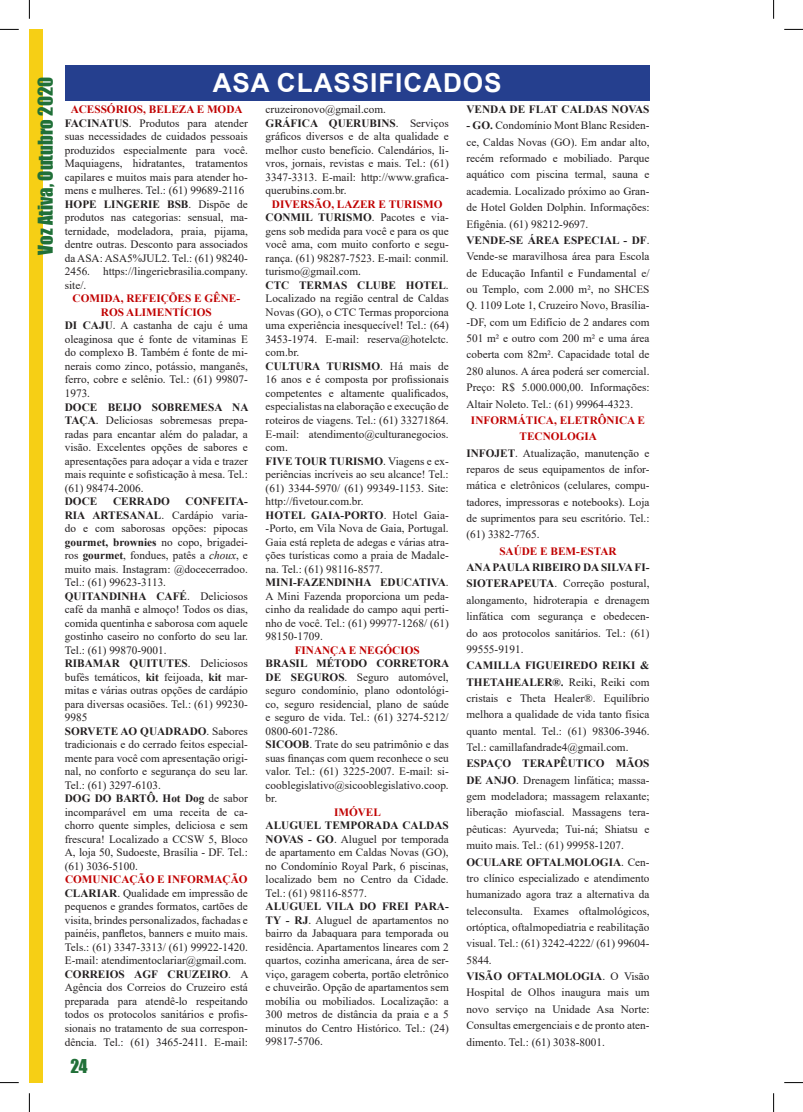
<style>
.page{position:relative;width:803px;height:1112px;background:#fff}
.page>*{position:absolute;margin:0;border:0;box-sizing:border-box;transform-origin:0 0}
.t1{font:700 26.12px "Arial";letter-spacing:.035em;color:#fff}
.t2{font:18.75px "Impact";color:#207038}
.t3{font:17.5px "Impact";color:#217038}
.t4{font:11.25px/13.5px "Times New Roman";color:#231f20}
.t5{font:700 11.25px "Times New Roman";color:#c00000}
.t6{font:700 11.25px "Times New Roman";color:#231f20}
.s1{font-weight:700;color:#c00000}
.s2{font-weight:700}
.s3{font-style:italic}
</style>
<div class="page">
<div style="left:29px;top:29px;width:14px;height:1053px;background:#f6cf15"></div>
<div style="left:65px;top:65px;width:584px;height:35px;background:#253f8e"></div>
<svg style="left:0;top:29px;width:19px;height:1px"></svg>
<svg style="left:784px;top:29px;width:19px;height:1px"></svg>
<svg style="left:0;top:1082px;width:19px;height:1px"></svg>
<svg style="left:784px;top:1082px;width:19px;height:1px"></svg>
<svg style="left:29px;top:0;width:1px;height:19px"></svg>
<svg style="left:29px;top:1093px;width:1px;height:18px"></svg>
<svg style="left:773px;top:0;width:1px;height:19px"></svg>
<svg style="left:773px;top:1093px;width:1px;height:18px"></svg>
<h2 class="t2" style="left:31px;top:254px;width:179px;rotate:-90deg">Voz Ativa, Outubro 2020</h2>
<h1 class="t1" style="left:213px;top:64px;width:290px">ASA CLASSIFICADOS</h1>
<p class="t4" style="left:65px;top:102px;width:185px;text-indent:6px"><span class="s1">ACESSÓRIOS, BELEZA E MODA </span><span class="s2">FACINATUS</span>. Produtos para atender suas necessidades de cuidados pessoais produzidos especialmente para você.<br>Maquiagens, hidratantes, tratamentos capilares e muitos mais para atender ho&shy;mens e mulheres. Tel.: (61) 99689-2116<br><span class="s2">HOPE LINGERIE BSB</span>. Dispõe de produtos nas categorias: sensual, ma&shy;ternidade, modeladora, praia, pijama, dentre outras. Desconto para associados da ASA: ASA5%JUL2. Tel.: (61) 98240- 2456. https://lingeriebrasilia.company. site/.</p>
<p class="t5" style="left:73px;top:290px;width:169px">COMIDA, REFEIÇÕES E GÊNE-</p>
<p class="t5" style="left:101px;top:304px;width:112px">ROS ALIMENTÍCIOS</p>
<p class="t4" style="left:65px;top:318px;width:185px"><span class="s2">DI CAJU</span>. A castanha de caju é uma</p>
<p class="t4" style="left:65px;top:332px;width:185px">oleaginosa que é fonte de vitaminas E</p>
<p class="t4" style="left:65px;top:345px;width:185px">do complexo B. Também é fonte de mi-</p>
<p class="t4" style="left:65px;top:359px;width:185px">nerais como zinco, potássio, manganês,</p>
<p class="t4" style="left:65px;top:372px;width:185px">ferro, cobre e selênio. Tel.: (61) 99807-</p>
<p class="t4" style="left:65px;top:386px;width:27px">1973.</p>
<p class="t4" style="left:65px;top:399px;width:185px;text-align:justify"><span class="s2">DOCE BEIJO SOBREMESA NA TAÇA</span>. Deliciosas sobremesas prepa&shy;radas para encantar além do paladar, a visão. Excelentes opções de sabores e apresentações para adoçar a vida e trazer mais requinte e sofisticação à mesa. Tel.: (61) 98474-2006.</p>
<p class="t6" style="left:65px;top:493px;width:34px">DOCE</p>
<p class="t6" style="left:113px;top:493px;width:58px">CERRADO</p>
<p class="t4" style="left:65px;top:494px;width:185px;text-indent:121px"><span class="s2">CONFEITA-<br>RIA ARTESANAL</span>. Cardápio varia&shy;do e com saborosas opções: pipocas <span class="s2">gourmet, brownies</span> no copo, brigadei&shy;ros <span class="s2">gourmet</span>, fondues, patês a <span class="s3">choux</span>, e muito mais. Instagram: @docecerradoo.<br>Tel.: (61) 99623-3113.<br><span class="s2">QUITANDINHA CAFÉ</span>. Deliciosos café da manhã e almoço! Todos os dias, comida quentinha e saborosa com aquele gostinho caseiro no conforto do seu lar.<br>Tel.: (61) 99870-9001.<br><span class="s2">RIBAMAR QUITUTES</span>. Deliciosos bufês temáticos, <span class="s2">kit</span> feijoada, <span class="s2">kit</span> mar&shy;mitas e várias outras opções de cardápio para diversas ocasiões. Tel.: (61) 99230-<br>9985<br><span class="s2">SORVETE AO QUADRADO</span>. Sabores tradicionais e do cerrado feitos especial&shy;mente para você com apresentação origi&shy;nal, no conforto e segurança do seu lar.<br>Tel.: (61) 3297-6103.<br><span class="s2">DOG DO BARTÔ. Hot Dog</span> de sabor incomparável em uma receita de ca&shy;chorro quente simples, deliciosa e sem frescura! Localizado a CCSW 5, Bloco<br>A, loja 50, Sudoeste, Brasília - DF. Tel.: (61) 3036-5100.</p>
<p class="t4" style="left:65px;top:872px;width:185px"><span class="s1">COMUNICAÇÃO E INFORMAÇÃO </span><span class="s2">CLARIAR</span>. Qualidade em impressão de pequenos e grandes formatos, cartões de visita, brindes personalizados, fachadas e painéis, panfletos, banners e muito mais.<br>Tels.: (61) 3347-3313/ (61) 99922-1420.<br>E-mail: atendimentoclariar@gmail.com.<br><span class="s2">CORREIOS AGF CRUZEIRO</span>. A Agência dos Correios do Cruzeiro está preparada para atendê-lo respeitando todos os protocolos sanitários e profis&shy;sionais no tratamento de sua correspon&shy;dência. Tel.: (61) 3465-2411. E-mail:</p>
<h3 class="t3" style="left:70px;top:1051px;width:19px">24</h3>
<p class="t4" style="left:266px;top:102px;width:185px">cruzeironovo@gmail.com.<br><span class="s2">GRÁFICA QUERUBINS</span>. Serviços gráficos diversos e de alta qualidade e melhor custo benefício. Calendários, li&shy;vros, jornais, revistas e mais. Tel.: (61)<br>3347-3313. E-mail: http://www.grafica&shy;querubins.com.br.</p>
<p class="t4" style="left:266px;top:197px;width:185px;text-indent:6px"><span class="s1">DIVERSÃO, LAZER E TURISMO </span><span class="s2">CONMIL TURISMO</span>. Pacotes e via&shy;gens sob medida para você e para os que você ama, com muito conforto e segu&shy;rança. (61) 98287-7523. E-mail: conmil. turismo@gmail.com.<br><span class="s2">CTC TERMAS CLUBE HOTEL</span>.<br>Localizado na região central de Caldas Novas (GO), o CTC Termas proporciona uma experiência inesquecível! Tel.: (64)<br>3453-1974. E-mail: reserva@hotelctc. com.br.<br><span class="s2">CULTURA TURISMO</span>. Há mais de 16 anos e é composta por profissionais competentes e altamente qualificados, especialistas na elaboração e execução de roteiros de viagens. Tel.: (61) 33271864.<br>E-mail: atendimento@culturanegocios. com.<br><span class="s2">FIVE TOUR TURISMO</span>. Viagens e ex&shy;periências incríveis ao seu alcance! Tel.: (61) 3344-5970/ (61) 99349-1153. Site: http://fivetour.com.br.<br><span class="s2">HOTEL GAIA-PORTO</span>. Hotel Gaia--Porto, em Vila Nova de Gaia, Portugal.<br>Gaia está repleta de adegas e várias atra&shy;ções turísticas como a praia de Madale&shy;na. Tel.: (61) 98116-8577.<br><span class="s2">MINI-FAZENDINHA EDUCATIVA</span>.<br>A Mini Fazenda proporciona um peda&shy;cinho da realidade do campo aqui perti&shy;nho de você. Tel.: (61) 99977-1268/ (61)<br>98150-1709.</p>
<p class="t5" style="left:295px;top:641px;width:127px">FINANÇA E NEGÓCIOS</p>
<p class="t4" style="left:266px;top:656px;width:185px"><span class="s2">BRASIL MÉTODO CORRETORA<br>DE SEGUROS</span>. Seguro automóvel, seguro condomínio, plano odontológi&shy;co, seguro residencial, plano de saúde e seguro de vida. Tel.: (61) 3274-5212/<br>0800-601-7286.<br><span class="s2">SICOOB</span>. Trate do seu patrimônio e das suas finanças com quem reconhece o seu valor. Tel.: (61) 3225-2007. E-mail: si&shy;cooblegislativo@sicooblegislativo.coop. br.</p>
<p class="t5" style="left:334px;top:803px;width:48px">IMÓVEL</p>
<p class="t4" style="left:266px;top:818px;width:185px;text-align:justify"><span class="s2">ALUGUEL TEMPORADA CALDAS NOVAS - GO</span>. Aluguel por temporada de apartamento em Caldas Novas (GO), no Condomínio Royal Park, 6 piscinas, localizado bem no Centro da Cidade.<br>Tel.: (61) 98116-8577.</p>
<p class="t4" style="left:266px;top:899px;width:185px;text-align:justify"><span class="s2">ALUGUEL VILA DO FREI PARA-TY - RJ</span>. Aluguel de apartamentos no bairro da Jabaquara para temporada ou residência. Apartamentos lineares com 2 quartos, cozinha americana, área de ser&shy;viço, garagem coberta, portão eletrônico e chuveirão. Opção de apartamentos sem mobília ou mobiliados. Localização: a 300 metros de distância da praia e a 5 minutos do Centro Histórico. Tel.: (24)<br>99817-5706.</p>
<p class="t6" style="left:466px;top:101px;width:185px">VENDA DE FLAT CALDAS NOVAS</p>
<p class="t4" style="left:466px;top:117px;width:185px;line-height:16.4px"><span class="s2">- GO.</span> Condomínio Mont Blanc Residen&shy;ce, Caldas Novas (GO). Em andar alto, recém reformado e mobiliado. Parque aquático com piscina termal, sauna e academia. Localizado próximo ao Gran&shy;de Hotel Golden Dolphin. Informações:<br>Efigênia. (61) 98212-9697.<br><span class="s2">VENDE-SE ÁREA ESPECIAL - DF</span>.<br>Vende-se maravilhosa área para Escola de Educação Infantil e Fundamental e/ ou Templo, com 2.000 m², no SHCES Q. 1109 Lote 1, Cruzeiro Novo, Brasília--DF, com um Edifício de 2 andares com 501 m² e outro com 200 m² e uma área coberta com 82m². Capacidade total de 280 alunos. A área poderá ser comercial.<br>Preço: R$ 5.000.000,00. Informações:<br>Altair Noleto. Tel.: (61) 99964-4323.</p>
<p class="t5" style="left:471px;top:412px;width:176px">INFORMÁTICA, ELETRÔNICA E</p>
<p class="t5" style="left:519px;top:428px;width:79px">TECNOLOGIA</p>
<p class="t4" style="left:466px;top:445px;width:185px"><span class="s2">INFOJET</span>. Atualização, manutenção e</p>
<p class="t4" style="left:466px;top:462px;width:185px">reparos de seus equipamentos de infor-</p>
<p class="t4" style="left:466px;top:478px;width:185px">mática e eletrônicos (celulares, compu-</p>
<p class="t4" style="left:466px;top:494px;width:185px">tadores, impressoras e notebooks). Loja</p>
<p class="t4" style="left:466px;top:511px;width:185px">de suprimentos para seu escritório. Tel.:</p>
<p class="t4" style="left:466px;top:527px;width:75px">(61) 3382-7765.</p>
<p class="t5" style="left:499px;top:542px;width:119px">SAÚDE E BEM-ESTAR</p>
<p class="t4" style="left:466px;top:558px;width:185px;line-height:16.4px;text-align:justify"><span class="s2">ANA PAULA RIBEIRO DA SILVA FI-SIOTERAPEUTA</span>. Correção postural, alongamento, hidroterapia e drenagem linfática com segurança e obedecen&shy;do aos protocolos sanitários. Tel.: (61)<br>99555-9191.</p>
<p class="t4" style="left:466px;top:656px;width:185px;line-height:16.4px;text-align:justify"><span class="s2">CAMILLA FIGUEIREDO REIKI &amp; THETAHEALER®.</span> Reiki, Reiki com cristais e Theta Healer®. Equilíbrio melhora a qualidade de vida tanto física quanto mental. Tel.: (61) 98306-3946.<br>Tel.: camillafandrade4@gmail.com.</p>
<p class="t4" style="left:466px;top:755px;width:185px;line-height:16.4px"><span class="s2">ESPAÇO TERAPÊUTICO MÃOS DE ANJO</span>. Drenagem linfática; massa&shy;gem modeladora; massagem relaxante; liberação miofascial. Massagens tera&shy;pêuticas: Ayurveda; Tui-ná; Shiatsu e muito mais. Tel.: (61) 99958-1207.<br><span class="s2">OCULARE OFTALMOLOGIA</span>. Cen&shy;tro clínico especializado e atendimento humanizado agora traz a alternativa da teleconsulta. Exames oftalmológicos, ortóptica, oftalmopediatria e reabilitação visual. Tel.: (61) 3242-4222/ (61) 99604- 5844.<br><span class="s2">VISÃO OFTALMOLOGIA</span>. O Visão Hospital de Olhos inaugura mais um novo serviço na Unidade Asa Norte:<br>Consultas emergenciais e de pronto aten&shy;dimento. Tel.: (61) 3038-8001.</p>
</div>
